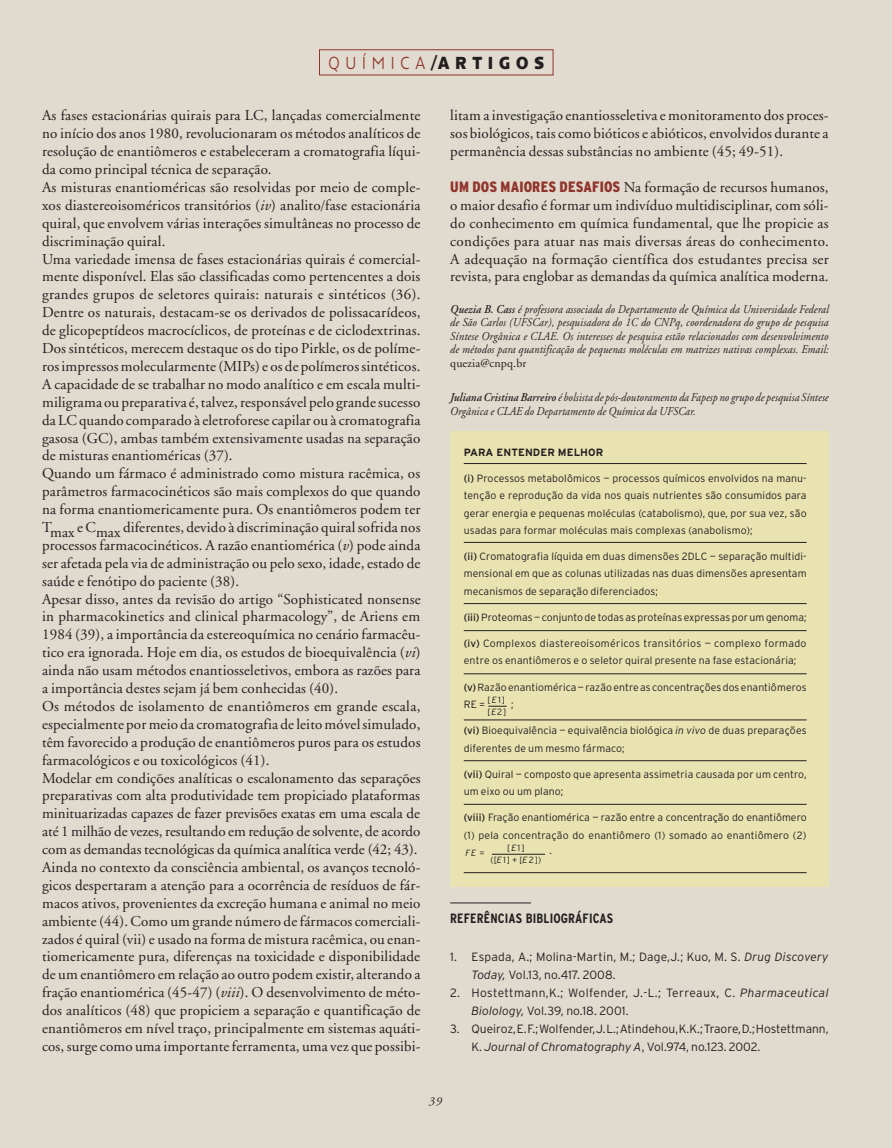
<style>
.page{position:relative;width:892px;height:1148px;background:#fff}
.page>*{position:absolute;margin:0;border:0;box-sizing:border-box;transform-origin:0 0}
.t1{font:700 18px "Anisette Petite";letter-spacing:.415em;color:#231f20;scale:.9 1}
.t2{font:15px/17.9px "Adobe Garamond";letter-spacing:.01em;color:#231f20;text-align:justify}
.t3{font:700 condensed 13.5px "Interstate";letter-spacing:.01em;color:#231f20}
.t4{font:italic 12px/13.5px "Adobe Garamond";letter-spacing:.01em;color:#231f20;text-align:justify;scale:.9 1}
.t5{font:300 12px/17.9px "Interstate";letter-spacing:.01em;color:#231f20}
.t6{font:12px "Adobe Garamond";letter-spacing:.01em;color:#231f20}
.t7{font:italic 12px "Adobe Garamond";letter-spacing:.01em;color:#231f20}
.t8{font:300 10.5px/17.2px "Interstate";letter-spacing:.01em;color:#231f20}
.t9{font:700 10.5px "Interstate";letter-spacing:.01em;color:#231f20}
.t10{font:300 9px/12px "Interstate";color:#231f20}
.t11{font:italic 300 9px "Interstate";color:#231f20}
.s1{font-weight:300;color:#92342e}
.s2{font-style:italic}
.s3{font-family:"Interstate";font-weight:900;font-stretch:condensed;color:#92342e}
.s4{font-weight:600}
.s5{font-weight:400}
</style>
<div class="page">
<div style="left:0;top:0;width:892px;height:1147px;background:#e0dbce"></div>
<div style="left:319px;top:49px;width:234px;height:26px;border:1px solid #92342e"></div>
<hr style="left:450px;top:902px;width:81px;height:1px;background:#231f20">
<div style="left:450px;top:430px;width:379px;height:456px;background:#e9e3b1"></div>
<svg style="left:488px;top:705px;width:19px;height:1px"></svg>
<hr style="left:492px;top:853px;width:53px;height:1px;background:#231f20">
<hr style="left:464px;top:463px;width:343px;height:1px;background:#231f20">
<hr style="left:464px;top:542px;width:343px;height:1px;background:#231f20">
<hr style="left:464px;top:603px;width:343px;height:1px;background:#231f20">
<hr style="left:464px;top:630px;width:343px;height:1px;background:#231f20">
<hr style="left:464px;top:673px;width:343px;height:1px;background:#231f20">
<hr style="left:464px;top:719px;width:343px;height:1px;background:#231f20">
<hr style="left:464px;top:760px;width:343px;height:1px;background:#231f20">
<hr style="left:464px;top:803px;width:343px;height:1px;background:#231f20">
<hr style="left:464px;top:872px;width:343px;height:1px;background:#231f20">
<p class="t1" style="left:329px;top:53px;width:241px"><span class="s1">QUÍMICA</span>/ARTIGOS</p>
<p class="t2" style="left:42px;top:107px;width:380px;text-align:left">As fases estacionárias quirais para LC, lançadas comercialmente no início dos anos 1980, revolucionaram os métodos analíticos de resolução de enantiômeros e estabeleceram a cromatografia líqui‑ da como principal técnica de separação.<br>As misturas enantioméricas são resolvidas por meio de comple‑ xos diastereoisoméricos transitórios (<span class="s2">iv</span>) analito fase estacionária quiral, que envolvem várias interações simultâneas no processo de discriminação quiral.<br>Uma variedade imensa de fases estacionárias quirais é comercial‑ mente disponível. Elas são classificadas como pertencentes a dois grandes grupos de seletores quirais: naturais e sintéticos (36).<br>Dentre os naturais, destacam‑se os derivados de polissacarídeos, de glicopeptídeos macrocíclicos, de proteínas e de ciclodextrinas.<br>Dos sintéticos, merecem destaque os do tipo Pirkle, os de políme‑ ros impressos molecularmente (MIPs) e os de polímeros sintéticos.<br>A capacidade de se trabalhar no modo analítico e em escala multi‑ miligrama ou preparativa é, talvez, responsável pelo grande sucesso da LC quando comparado à eletroforese capilar ou à cromatografia gasosa (GC), ambas também extensivamente usadas na separação de misturas enantioméricas (37).<br>Quando um fármaco é administrado como mistura racêmica, os parâmetros farmacocinéticos são mais complexos do que quando na forma enantiomericamente pura. Os enantiômeros podem ter Tmax e Cmax diferentes, devido à discriminação quiral sofrida nos processos farmacocinéticos. A razão enantiomérica (<span class="s2">v</span>) pode ainda ser afetada pela via de administração ou pelo sexo, idade, estado de saúde e fenótipo do paciente (38).<br>Apesar disso, antes da revisão do artigo “Sophisticated nonsense in pharmacokinetics and clinical pharmacology”, de Ariens em 1984 (39), a importância da estereoquímica no cenário farmacêu‑ tico era ignorada. Hoje em dia, os estudos de bioequivalência (<span class="s2">vi</span>) ainda não usam métodos enantiosseletivos, embora as razões para a importância destes sejam já bem conhecidas (40).<br>Os métodos de isolamento de enantiômeros em grande escala, especialmente por meio da cromatografia de leito móvel simulado, têm favorecido a produção de enantiômeros puros para os estudos farmacológicos e ou toxicológicos (41).<br>Modelar em condições analíticas o escalonamento das separações preparativas com alta produtividade tem propiciado plataformas minituarizadas capazes de fazer previsões exatas em uma escala de até 1 milhão de vezes, resultando em redução de solvente, de acordo com as demandas tecnológicas da química analítica verde (42; 43).<br>Ainda no contexto da consciência ambiental, os avanços tecnoló‑ gicos despertaram a atenção para a ocorrência de resíduos de fár‑ macos ativos, provenientes da excreção humana e animal no meio ambiente (44). Como um grande número de fármacos comerciali‑ zados é quiral (vii) e usado na forma de mistura racêmica, ou enan‑ tiomericamente pura, diferenças na toxicidade e disponibilidade de um enantiômero em relação ao outro podem existir, alterando a fração enantiomérica (45‑47) (<span class="s2">viii</span>). O desenvolvimento de méto‑ dos analíticos (48) que propiciem a separação e quantificação de enantiômeros em nível traço, principalmente em sistemas aquáti‑ cos, surge como uma importante ferramenta, uma vez que possibi‑</p>
<p class="t2" style="left:450px;top:107px;width:380px">litam a investigação enantiosseletiva e monitoramento dos proces‑ sos biológicos, tais como bióticos e abióticos, envolvidos durante a permanência dessas substâncias no ambiente (45; 49‑51).</p>
<p class="t2" style="left:450px;top:179px;width:380px"><span class="s3">UM DOS MAIORES DESAFIOS</span> Na formação de recursos humanos, o maior desafio é formar um indivíduo multidisciplinar, com sóli‑ do conhecimento em química fundamental, que lhe propicie as condições para atuar nas mais diversas áreas do conhecimento.<br>A adequação na formação científica dos estudantes precisa ser revista, para englobar as demandas da química analítica moderna.</p>
<p class="t4" style="left:450px;top:302px;width:422px"><span class="s4">Quezia B. Cass</span> é professora associada do Departamento de Química da Universidade Federal de São Carlos (UFSCar), pesquisadora do 1C do CNPq, coordenadora do grupo de pesquisa Síntese Orgânica e CLAE. Os interesses de pesquisa estão relacionados com desenvolvimento de métodos para quantificação de pequenas moléculas em matrizes nativas complexas. Email:</p>
<p class="t6" style="left:450px;top:356px;width:78px">quezia@cnpq.br</p>
<p class="t4" style="left:450px;top:391px;width:422px"><span class="s4">Juliana Cristina Barreiro</span> é bolsista de pós‑doutoramento da Fapesp no grupo de pesquisa Síntese<br>Orgânica e CLAE do Departamento de Química da UFSCar.</p>
<p class="t9" style="left:464px;top:446px;width:141px">PARA ENTENDER MELHOR</p>
<p class="t8" style="left:464px;top:469px;width:344px;text-align:justify"><span class="s5">(i)</span> Processos metabolômicos — processos químicos envolvidos na manu‑ tenção e reprodução da vida nos quais nutrientes são consumidos para gerar energia e pequenas moléculas (catabolismo), que, por sua vez, são usadas para formar moléculas mais complexas (anabolismo);</p>
<p class="t8" style="left:464px;top:547px;width:344px;text-align:justify"><span class="s5">(ii)</span> Cromatografia líquida em duas dimensões 2DLC — separação multidi‑ mensional em que as colunas utilizadas nas duas dimensões apresentam mecanismos de separação diferenciados;</p>
<p class="t8" style="left:464px;top:608px;width:345px"><span class="s5">(iii)</span> Proteomas — conjunto de todas as proteínas expressas por um genoma;</p>
<p class="t8" style="left:464px;top:634px;width:344px"><span class="s5">(iv)</span> Complexos diastereoisoméricos transitórios — complexo formado entre os enantiômeros e o seletor quiral presente na fase estacionária;</p>
<p class="t8" style="left:464px;top:678px;width:344px"><span class="s5">(v)</span> Razão enantiomérica — razão entre as concentrações dos enantiômeros<br>RE =</p>
<p class="t10" style="left:488px;top:693px;width:20px">[<span class="s2">E</span>1] [<span class="s2">E</span>2]</p>
<p class="t8" style="left:511px;top:695px;width:4px">;</p>
<p class="t8" style="left:464px;top:721px;width:344px"><span class="s5">(vi)</span> Bioequivalência — equivalência biológica <span class="s2">in vivo</span> de duas preparações diferentes de um mesmo fármaco;</p>
<p class="t8" style="left:464px;top:765px;width:344px"><span class="s5">(vii)</span> Quiral — composto que apresenta assimetria causada por um centro, um eixo ou um plano;</p>
<p class="t8" style="left:464px;top:808px;width:344px"><span class="s5">(viii)</span> Fração enantiomérica — razão entre a concentração do enantiômero (1) pela concentração do enantiômero (1) somado ao enantiômero (2)</p>
<p class="t8" style="left:550px;top:841px;width:4px">.</p>
<p class="t11" style="left:465px;top:847px;width:21px">FE =</p>
<p class="t10" style="left:491px;top:841px;width:52px;text-align:center">[<span class="s2">E</span>1]<br>([<span class="s2">E</span>1] + [<span class="s2">E</span>2])</p>
<p class="t3" style="left:450px;top:910px;width:164px">REFERÊNCIAS BIBLIOGRÁFICAS</p>
<p class="t5" style="left:472px;top:947px;width:359px;text-indent:-21px">1. Espada, A.; Molina‑Martin, M.; Dage,J.; Kuo, M. S. <span class="s2">Drug Discovery<br>Today,</span> Vol.13, no.417. 2008.</p>
<p class="t5" style="left:472px;top:983px;width:359px;text-indent:-21px">2. Hostettmann,K.; Wolfender, J.‑L.; Terreaux, C. <span class="s2">Pharmaceutical<br>Biolology,</span> Vol.39, no.18. 2001.</p>
<p class="t5" style="left:472px;top:1019px;width:359px;text-indent:-21px">3. Queiroz, E. F.; Wolfender, J. L.; Atindehou, K.K.; Traore, D.; Hostettmann,<br>K. <span class="s2">Journal of Chromatography A</span>, Vol.974, no.123. 2002.</p>
<p class="t7" style="left:429px;top:1094px;width:15px">39</p>
</div>
